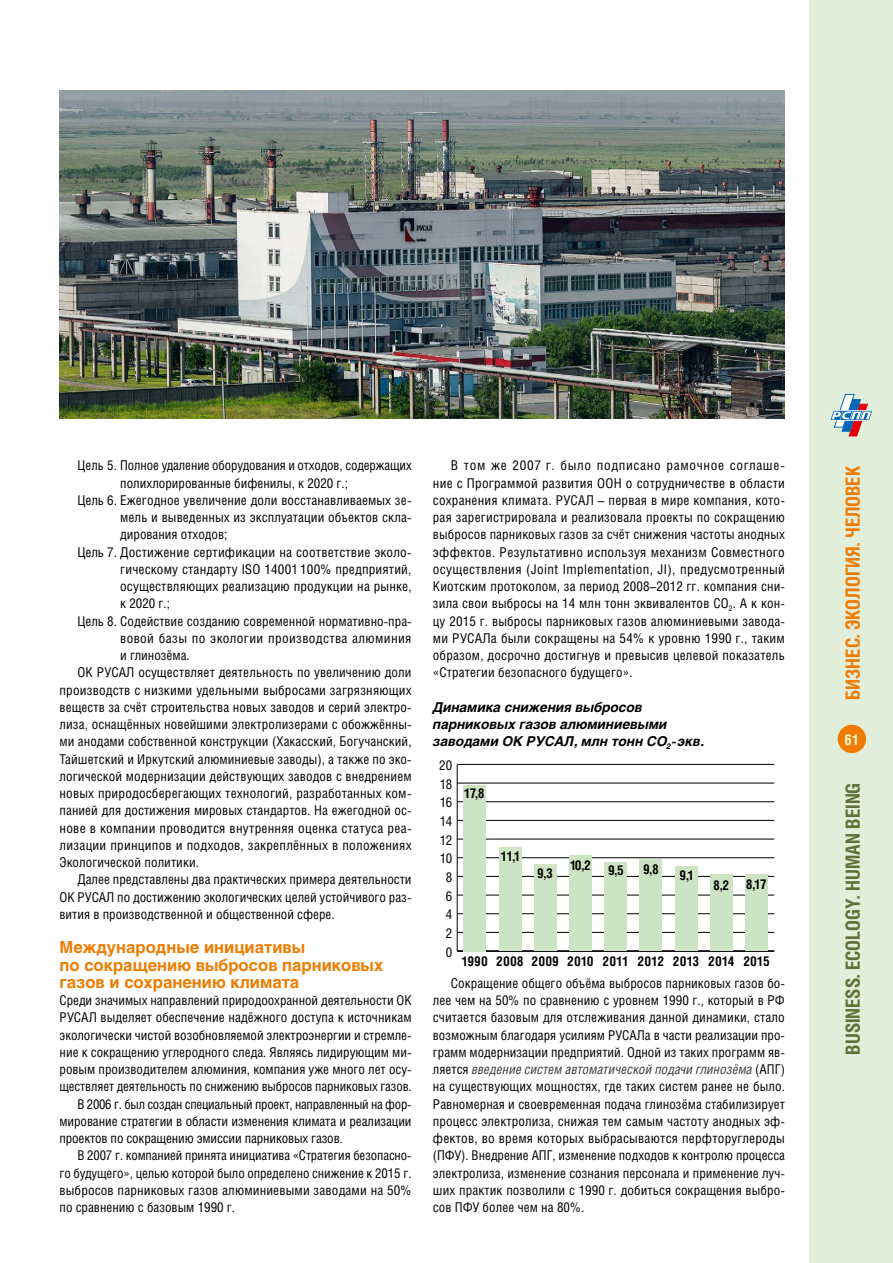
<style>
.page{position:relative;width:893px;height:1263px;background:#fff}
.page>*{position:absolute;margin:0;border:0;box-sizing:border-box;transform-origin:0 0}
.t1{font:700 19.5px "Helios Cond C";color:#646f38}
.t2{font:700 19.5px "Helios Cond C";color:#ef7c00}
.t3{font:700 16.5px/17.2px "Helios C";color:#ef7c00}
.t4{font:700 15px "Helios Cond C";color:#fffad5}
.t5{font:13.5px/17.2px "Helios Cond C";letter-spacing:.005em;color:#000;text-align:justify}
.t6{font:italic 700 13.5px/17.2px "Helios C";color:#000}
.t7{font:700 13.5px "Helios Cond C";letter-spacing:.005em;color:#000}
.t8{font:13.5px "Helios Cond C";letter-spacing:-.02em;color:#000}
.t9{font:13.5px "Helios Cond C";letter-spacing:.025em;color:#000}
.s1{font-style:italic;color:#3a3a39}
</style>
<div class="page">
<div style="left:809px;top:0;width:84px;height:1263px;background:#e1eed9"></div>
<svg style="left:830px;top:394px;width:43px;height:42px"></svg>
<div style="left:838px;top:725px;width:27px;height:27px;background:#ef7c00;border-radius:50%"></div>
<div style="left:838px;top:725px;width:28px;height:28px;border:1px solid #ef7c00;border-radius:50%"></div>
<img style="left:60px;top:90px;width:725px;height:328px">
<hr style="left:457px;top:764px;width:1px;height:187px;background:#000">
<hr style="left:457px;top:950px;width:317px;height:2px;background:#000">
<hr style="left:457px;top:932px;width:317px;height:1px;background:#000">
<hr style="left:457px;top:913px;width:317px;height:1px;background:#000">
<hr style="left:457px;top:895px;width:317px;height:1px;background:#000">
<hr style="left:457px;top:876px;width:317px;height:1px;background:#000">
<hr style="left:457px;top:857px;width:317px;height:1px;background:#000">
<hr style="left:457px;top:839px;width:317px;height:1px;background:#000">
<hr style="left:457px;top:820px;width:317px;height:1px;background:#000">
<hr style="left:457px;top:801px;width:317px;height:1px;background:#000">
<hr style="left:457px;top:783px;width:317px;height:1px;background:#000">
<hr style="left:457px;top:764px;width:317px;height:1px;background:#000">
<div style="left:464px;top:785px;width:22px;height:166px;background:#cce3c4"></div>
<div style="left:499px;top:847px;width:22px;height:104px;background:#cce3c4"></div>
<div style="left:534px;top:864px;width:22px;height:87px;background:#cce3c4"></div>
<div style="left:569px;top:856px;width:23px;height:95px;background:#cce3c4"></div>
<div style="left:605px;top:862px;width:22px;height:89px;background:#cce3c4"></div>
<div style="left:640px;top:860px;width:22px;height:91px;background:#cce3c4"></div>
<div style="left:675px;top:866px;width:22px;height:85px;background:#cce3c4"></div>
<div style="left:710px;top:874px;width:22px;height:77px;background:#cce3c4"></div>
<div style="left:745px;top:875px;width:23px;height:76px;background:#cce3c4"></div>
<p class="t5" style="left:78px;top:457px;width:336px">Цель 5. Полное удаление оборудования и отходов, содержащих</p>
<p class="t5" style="left:120px;top:474px;width:229px">полихлорированные бифенилы, к 2020 г.;</p>
<p class="t5" style="left:78px;top:491px;width:336px">Цель 6. Ежегодное увеличение доли восстанавливаемых зе-</p>
<p class="t5" style="left:120px;top:508px;width:293px">мель и выведенных из эксплуатации объектов скла-</p>
<p class="t5" style="left:120px;top:526px;width:109px">дирования отходов;</p>
<p class="t5" style="left:78px;top:543px;width:336px">Цель 7. Достижение сертификации на соответствие эколо-</p>
<p class="t5" style="left:120px;top:560px;width:293px">гическому стандарту ISO 14001 100% предприятий,</p>
<p class="t5" style="left:120px;top:577px;width:293px">осуществляющих реализацию продукции на рынке,</p>
<p class="t5" style="left:120px;top:595px;width:51px">к 2020 г.;</p>
<p class="t5" style="left:78px;top:612px;width:336px">Цель 8. Содействие созданию современной нормативно-пра-</p>
<p class="t9" style="left:120px;top:630px;width:293px">вовой базы по экологии производства алюминия</p>
<p class="t5" style="left:120px;top:646px;width:71px">и глинозёма.</p>
<p class="t5" style="left:78px;top:664px;width:336px">ОК РУСАЛ осуществляет деятельность по увеличению доли</p>
<p class="t5" style="left:60px;top:681px;width:354px">производств с низкими удельными выбросами загрязняющих</p>
<p class="t5" style="left:60px;top:698px;width:354px">веществ за счёт строительства новых заводов и серий электро-</p>
<p class="t5" style="left:60px;top:715px;width:354px">лиза, оснащённых новейшими электролизерами с обожжённы-</p>
<p class="t5" style="left:60px;top:733px;width:354px">ми анодами собственной конструкции (Хакасский, Богучанский,</p>
<p class="t5" style="left:60px;top:750px;width:354px">Тайшетский и Иркутский алюминиевые заводы), а также по эко-</p>
<p class="t5" style="left:60px;top:767px;width:354px">логической модернизации действующих заводов с внедрением</p>
<p class="t5" style="left:60px;top:784px;width:354px">новых природосберегающих технологий, разработанных ком-</p>
<p class="t5" style="left:60px;top:802px;width:354px">панией для достижения мировых стандартов. На ежегодной ос-</p>
<p class="t5" style="left:60px;top:819px;width:354px">нове в компании проводится внутренняя оценка статуса реа-</p>
<p class="t5" style="left:60px;top:836px;width:354px">лизации принципов и подходов, закреплённых в положениях</p>
<p class="t5" style="left:60px;top:853px;width:141px">Экологической политики.</p>
<p class="t5" style="left:78px;top:871px;width:336px">Далее представлены два практических примера деятельности</p>
<p class="t5" style="left:60px;top:888px;width:354px">ОК РУСАЛ по достижению экологических целей устойчивого раз-</p>
<p class="t5" style="left:60px;top:905px;width:277px">вития в производственной и общественной сфере.</p>
<p class="t3" style="left:60px;top:939px;width:325px">Международные инициативы<br>по сокращению выбросов парниковых газов и сохранению климата</p>
<p class="t5" style="left:60px;top:991px;width:354px">Среди значимых направлений природоохранной деятельности OK</p>
<p class="t5" style="left:60px;top:1009px;width:354px">РУСАЛ выделяет обеспечение надёжного доступа к источникам</p>
<p class="t5" style="left:60px;top:1026px;width:354px">экологически чистой возобновляемой электроэнергии и стремле-</p>
<p class="t5" style="left:60px;top:1043px;width:354px">ние к сокращению углеродного следа. Являясь лидирующим ми-</p>
<p class="t5" style="left:60px;top:1060px;width:354px">ровым производителем алюминия, компания уже много лет осу-</p>
<p class="t5" style="left:60px;top:1078px;width:354px">ществляет деятельность по снижению выбросов парниковых газов.</p>
<p class="t8" style="left:78px;top:1096px;width:336px">В 2006 г. был создан специальный проект, направленный на фор-</p>
<p class="t5" style="left:60px;top:1112px;width:354px">мирование стратегии в области изменения климата и -реализации</p>
<p class="t5" style="left:60px;top:1129px;width:285px">проектов по сокращению эмиссии парниковых газов.</p>
<p class="t5" style="left:78px;top:1147px;width:336px">В 2007 г. компанией принята инициатива «Стратегия безопасно-</p>
<p class="t5" style="left:60px;top:1164px;width:354px">го будущего», целью которой было определено снижение к 2015 г.</p>
<p class="t5" style="left:60px;top:1181px;width:354px">выбросов парниковых газов алюминиевыми заводами на 50%</p>
<p class="t5" style="left:60px;top:1198px;width:177px">по сравнению с базовым 1990 г.</p>
<p class="t5" style="left:433px;top:457px;width:354px;text-indent:18px">В том же 2007 г. было подписано рамочное соглаше&shy;ние с Программой развития ООН о сотрудничестве в области сохранения климата. РУСАЛ – первая в мире компания, кото&shy;рая зарегистрировала и реализовала проекты по сокращению выбросов парниковых газов за счёт снижения частоты анодных эффектов. Результативно используя механизм Совместного осуществления (Joint Implementation, JI), предусмотренный Киотским протоколом, за период 2008–2012 гг. компания сни&shy;зила свои выбросы на 14 млн тонн эквивалентов СО<sub>2</sub>. А к кон&shy;цу 2015 г. выбросы парниковых газов алюминиевыми завода&shy;ми РУСАЛа были сокращены на 54% к уровню 1990 г., таким образом, досрочно достигнув и превысив целевой показатель «Стратегии безопасного будущего».</p>
<p class="t6" style="left:433px;top:698px;width:236px">Динамика снижения выбросов парниковых газов алюминиевыми заводами ОКР</p>
<p class="t6" style="left:536px;top:733px;width:170px">УСАЛ, млн тонн СО<sub>2</sub>-экв.</p>
<p class="t5" style="left:439px;top:756px;width:15px">20</p>
<p class="t5" style="left:440px;top:775px;width:14px">18</p>
<p class="t5" style="left:440px;top:794px;width:14px">16</p>
<p class="t5" style="left:440px;top:812px;width:14px">14</p>
<p class="t5" style="left:440px;top:831px;width:14px">12</p>
<p class="t5" style="left:440px;top:850px;width:14px">10</p>
<p class="t5" style="left:446px;top:868px;width:8px">8</p>
<p class="t5" style="left:446px;top:887px;width:8px">6</p>
<p class="t5" style="left:446px;top:906px;width:8px">4</p>
<p class="t5" style="left:446px;top:924px;width:8px">2</p>
<p class="t5" style="left:446px;top:943px;width:8px">0</p>
<p class="t7" style="left:464px;top:785px;width:22px">17,8</p>
<p class="t7" style="left:501px;top:848px;width:21px">11,1</p>
<p class="t7" style="left:537px;top:865px;width:17px">9,3</p>
<p class="t7" style="left:570px;top:857px;width:22px">10,2</p>
<p class="t7" style="left:608px;top:862px;width:17px">9,5</p>
<p class="t7" style="left:643px;top:861px;width:17px">9,8</p>
<p class="t7" style="left:680px;top:867px;width:16px">9,1</p>
<p class="t7" style="left:713px;top:876px;width:55px">8,2 8,17</p>
<p class="t7" style="left:462px;top:953px;width:310px">1990 2008 2009 2010 2011 2012 2013 2014 2015</p>
<p class="t5" style="left:433px;top:974px;width:354px;text-indent:18px">Сокращение общего объёма выбросов парниковых газов бо&shy;лее чем на 50% по сравнению с уровнем 1990 г., который в РФ считается базовым для отслеживания данной динамики, стало возможным благодаря усилиям РУСАЛа в части реализации про&shy;грамм модернизации предприятий. Одной из таких программ яв&shy;ляется <span class="s1">введение систем автоматической подачи глинозёма</span> (АПГ) на существующих мощностях, где таких систем ранее не было.<br>Равномерная и своевременная подача глинозёма стабилизирует процесс электролиза, снижая тем самым частоту анодных эф&shy;фектов, во время которых выбрасываются перфторуглероды (ПФУ). Внедрение АПГ, изменение подходов к контролю процесса электролиза, изменение сознания персонала и применение луч&shy;ших практик позволили с 1990 г. добиться сокращения выбро&shy;сов ПФУ более чем на 80%.</p>
<h1 class="t2" style="left:841px;top:700px;width:236px;rotate:-90deg">БИЗНЕС. ЭКОЛОГИЯ. ЧЕЛОВЕК</h1>
<p class="t4" style="left:845px;top:730px;width:16px">61</p>
<h1 class="t1" style="left:841px;top:1054px;width:273px;rotate:-90deg">Business. Ecology. Human being</h1>
</div>
